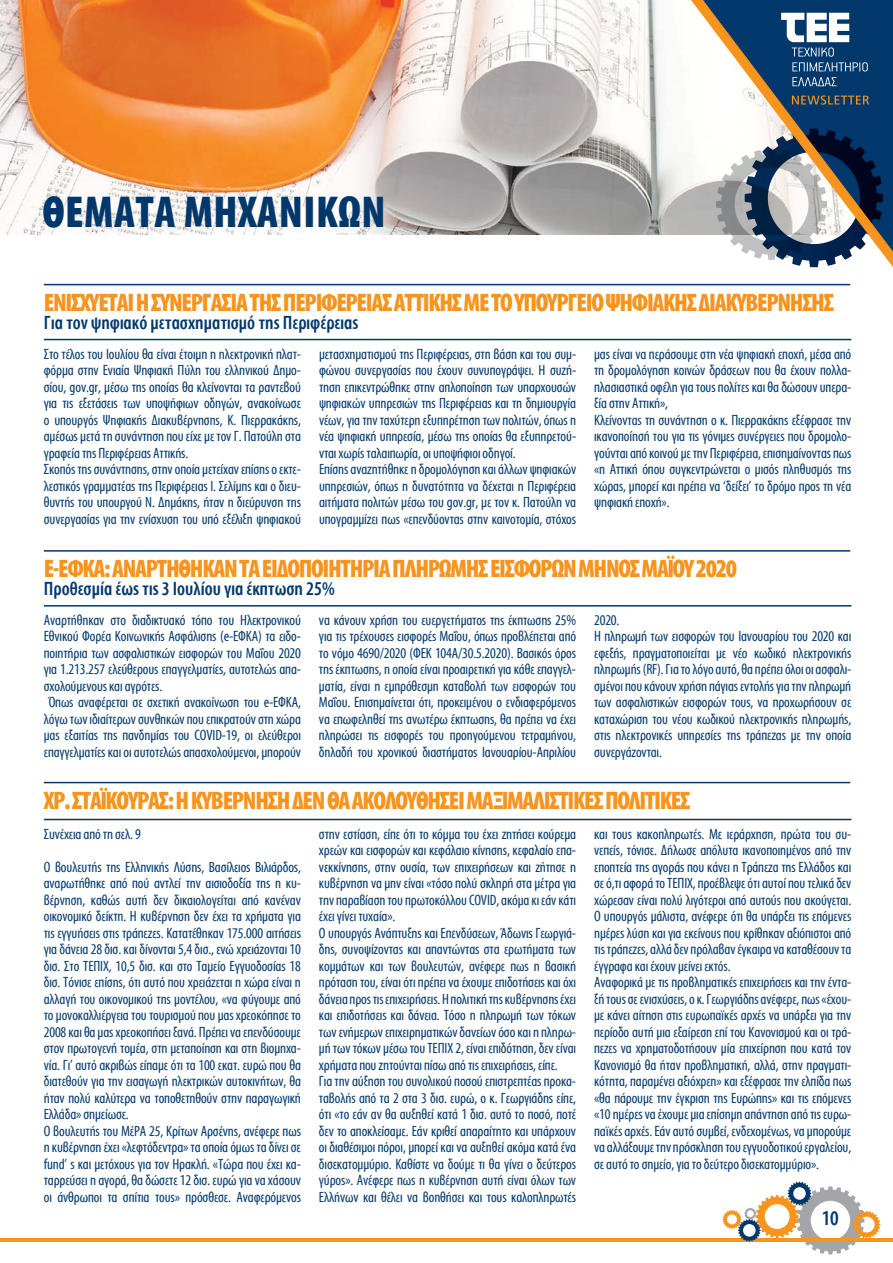
<style>
.page{position:relative;width:893px;height:1263px;background:#fff}
.page>*{position:absolute;margin:0;border:0;box-sizing:border-box;transform-origin:0 0}
.t1{font:700 45px "Myriad Condensed Greek";letter-spacing:.01em;color:#00386c}
.t2{font:700 25.5px "Myriad Condensed Greek";letter-spacing:-.05em;color:#f7941e}
.t3{font:500 21px "Myriad Condensed Greek";color:#00386c}
.t4{font:500 19.5px "Myriad Condensed Greek";color:#00386c}
.t5{font:15px/16.5px "Myriad Condensed Greek";letter-spacing:-.01em;color:#00386c}
</style>
<div class="page">
<hr style="left:0;top:1238px;width:893px;height:3px;background:#f7941e">
<svg style="left:723px;top:1182px;width:157px;height:72px"></svg>
<img style="left:0;top:0;width:691px;height:234px">
<svg style="left:691px;top:0;width:202px;height:267px"></svg>
<svg style="left:792px;top:95px;width:77px;height:10px"></svg>
<svg style="left:781px;top:13px;width:87px;height:58px"></svg>
<svg style="left:792px;top:77px;width:45px;height:9px"></svg>
<hr style="left:44px;top:339px;width:807px;height:1px;background:#00386c">
<hr style="left:44px;top:605px;width:807px;height:1px;background:#00386c">
<hr style="left:44px;top:819px;width:807px;height:1px;background:#00386c">
<hr style="left:44px;top:284px;width:806px;height:1px;background:#00386c">
<hr style="left:44px;top:550px;width:806px;height:2px;background:#00386c">
<hr style="left:44px;top:782px;width:806px;height:1px;background:#00386c">
<h1 class="t1" style="left:43px;top:189px;width:345px">ΘΕΜΑΤΑ ΜΗΧΑΝΙΚΩΝ</h1>
<h2 class="t2" style="left:44px;top:289px;width:792px">ΕΝΙΣΧΥΕΤΑΙ Η ΣΥΝΕΡΓΑΣΙΑ ΤΗΣ ΠΕΡΙΦΕΡΕΙΑΣ ΑΤΤΙΚΗΣ ΜΕ ΤΟ ΥΠΟΥΡΓΕΙΟ ΨΗΦΙΑΚΗΣ ΔΙΑΚΥΒΕΡΝΗΣΗΣ</h2>
<h3 class="t4" style="left:44px;top:312px;width:316px">Για τον ψηφιακό μετασχηματισμό της Περιφέρειας</h3>
<p class="t5" style="left:44px;top:346px;width:259px">Στο τέλος του Ιουλίου θα είναι έτοιμη η ηλεκτρονική πλατ&shy;φόρμα στην Ενιαία Ψηφιακή Πύλη του ελληνικού Δημο&shy;σίου, gov.gr, μέσω της οποίας θα κλείνονται τα ραντεβού για τις εξετάσεις των υποψήφιων οδηγών, ανακοίνωσε ο υπουργός Ψηφιακής Διακυβέρνησης, Κ. Πιερρακάκης, αμέσως μετά τη συνάντηση που είχε με τον Γ. Πατούλη στα γραφεία της Περιφέρειας Αττικής.<br>Σκοπός της συνάντησης, στην οποία μετείχαν επίσης ο εκτε&shy;λεστικός γραμματέας της Περιφέρειας Ι. Σελίμης και ο διευ&shy;θυντής του υπουργού Ν. Δημάκης, ήταν η διεύρυνση της συνεργασίας για την ενίσχυση του υπό εξέλιξη ψηφιακού</p>
<p class="t5" style="left:319px;top:346px;width:259px">μετασχηματισμού της Περιφέρειας, στη βάση και του συμ&shy;φώνου συνεργασίας που έχουν συνυπογράψει. Η συζή&shy;τηση επικεντρώθηκε στην απλοποίηση των υπαρχουσών ψηφιακών υπηρεσιών της Περιφέρειας και τη δημιουργία νέων, για την ταχύτερη εξυπηρέτηση των πολιτών, όπως η νέα ψηφιακή υπηρεσία, μέσω της οποίας θα εξυπηρετού&shy;νται χωρίς ταλαιπωρία, οι υποψήφιοι οδηγοί.<br>Επίσης αναζητήθηκε η δρομολόγηση και άλλων ψηφιακών υπηρεσιών, όπως η δυνατότητα να δέχεται η Περιφέρεια αιτήματα πολιτών μέσω του gov.gr, με τον κ. Πατούλη να υπογραμμίζει πως «επενδύοντας στην καινοτομία, στόχος</p>
<p class="t5" style="left:594px;top:346px;width:259px">μας είναι να περάσουμε στη νέα ψηφιακή εποχή, μέσα από τη δρομολόγηση κοινών δράσεων που θα έχουν πολλα&shy;πλασιαστικά οφέλη για τους πολίτες και θα δώσουν υπερα&shy;ξία στην Αττική»,<br>Κλείνοντας τη συνάντηση ο κ. Πιερρακάκης εξέφρασε την ικανοποίησή του για τις γόνιμες συνέργειες που δρομολο&shy;γούνται από κοινού με την Περιφέρεια, επισημαίνοντας πως «η Αττική όπου συγκεντρώνεται ο μισός πληθυσμός της χώρας, μπορεί και πρέπει να ‘δείξει’ το δρόμο προς τη νέα ψηφιακή εποχή».</p>
<h2 class="t2" style="left:44px;top:555px;width:695px">E-ΕΦΚΑ: ΑΝΑΡΤΗΘΗΚΑΝ ΤΑ ΕΙΔΟΠΟΙΗΤΗΡΙΑ ΠΛΗΡΩΜΗΣ ΕΙΣΦΟΡΩΝ ΜΗΝΟΣ ΜΑΪΟΥ 2020</h2>
<h3 class="t4" style="left:44px;top:579px;width:292px">Προθεσμία έως τις 3 Ιουλίου για έκπτωση 25%</h3>
<p class="t5" style="left:44px;top:612px;width:259px">Αναρτήθηκαν στο διαδικτυακό τόπο του Ηλεκτρονικού</p>
<p class="t5" style="left:44px;top:629px;width:259px">Εθνικού Φορέα Κοινωνικής Ασφάλισης (e-ΕΦΚΑ) τα ειδο-</p>
<p class="t5" style="left:44px;top:645px;width:259px">ποιητήρια των ασφαλιστικών εισφορών του Μαΐου 2020</p>
<p class="t5" style="left:44px;top:662px;width:259px">για 1.213.257 ελεύθερους επαγγελματίες, αυτοτελώς απα-</p>
<p class="t5" style="left:44px;top:678px;width:120px">σχολούμενους και αγρότες.</p>
<p class="t5" style="left:48px;top:695px;width:254px">Όπως αναφέρεται σε σχετική ανακοίνωση του e-ΕΦΚΑ,</p>
<p class="t5" style="left:44px;top:711px;width:259px">λόγω των ιδιαίτερων συνθηκών που επικρατούν στη χώρα</p>
<p class="t5" style="left:44px;top:728px;width:259px">μας εξαιτίας της πανδημίας του COVID-19, οι ελεύθεροι</p>
<p class="t5" style="left:44px;top:744px;width:259px">επαγγελματίες και οι αυτοτελώς απασχολούμενοι, μπορούν</p>
<p class="t5" style="left:319px;top:612px;width:259px;text-align:justify">να κάνουν χρήση του ευεργετήματος της έκπτωσης 25% για τις τρέχουσες εισφορές Μαΐου, όπως προβλέπεται από το νόμο 4690/2020 (ΦΕΚ 104Α/30.5.2020). Βασικός όρος της έκπτωσης, η οποία είναι προαιρετική για κάθε επαγγελ&shy;ματία, είναι η εμπρόθεσμη καταβολή των εισφορών του Μαΐου. Επισημαίνεται ότι, προκειμένου ο ενδιαφερόμενος να επωφεληθεί της ανωτέρω έκπτωσης, θα πρέπει να έχει πληρώσει τις εισφορές του προηγούμενου τετραμήνου, δηλαδή του χρονικού διαστήματος Ιανουαρίου-Απριλίου</p>
<p class="t5" style="left:594px;top:612px;width:259px">2020.<br>Η πληρωμή των εισφορών του Ιανουαρίου του 2020 και εφεξής, πραγματοποιείται με νέο κωδικό ηλεκτρονικής πληρωμής (RF). Για το λόγο αυτό, θα πρέπει όλοι οι ασφαλι&shy;σμένοι που κάνουν χρήση πάγιας εντολής για την πληρωμή των ασφαλιστικών εισφορών τους, να προχωρήσουν σε καταχώριση του νέου κωδικού ηλεκτρονικής πληρωμής, στις ηλεκτρονικές υπηρεσίες της τράπεζας με την οποία συνεργάζονται.</p>
<h2 class="t2" style="left:44px;top:787px;width:648px">ΧΡ. ΣΤΑΪΚΟΥΡΑΣ: Η ΚΥΒΕΡΝΗΣΗ ΔΕΝ ΘΑ ΑΚΟΛΟΥΘΗΣΕΙ ΜΑΞΙΜΑΛΙΣΤΙΚΕΣ ΠΟΛΙΤΙΚΕΣ</h2>
<p class="t5" style="left:44px;top:826px;width:98px">Συνέχεια από τη σελ. 9</p>
<p class="t5" style="left:44px;top:859px;width:259px">Ο βουλευτής της Ελληνικής Λύσης, Βασίλειος Βιλιάρδος, αναρωτήθηκε από πού αντλεί την αισιοδοξία της η κυ&shy;βέρνηση, καθώς αυτή δεν δικαιολογείται από κανέναν οικονομικό δείκτη. Η κυβέρνηση δεν έχει τα χρήματα για τις εγγυήσεις στις τράπεζες. Κατατέθηκαν 175.000 αιτήσεις για δάνεια 28 δισ. και δίνονται 5,4 δισ., ενώ χρειάζονται 10 δισ. Στο ΤΕΠΙΧ, 10,5 δισ. και στο Ταμείο Εγγυοδοσίας 18 δισ. Τόνισε επίσης, ότι αυτό που χρειάζεται η χώρα είναι η αλλαγή του οικονομικού της μοντέλου, «να φύγουμε από το μονοκαλλιέργεια του τουρισμού που μας χρεοκόπησε το 2008 και θα μας χρεοκοπήσει ξανά. Πρέπει να επενδύσουμε στον πρωτογενή τομέα, στη μεταποίηση και στη βιομηχα&shy;νία. Γι’ αυτό ακριβώς είπαμε ότι τα 100 εκατ. ευρώ που θα διατεθούν για την εισαγωγή ηλεκτρικών αυτοκινήτων, θα ήταν πολύ καλύτερα να τοποθετηθούν στην παραγωγική Ελλάδα» σημείωσε.<br>Ο βουλευτής του ΜέΡΑ 25, Κρίτων Αρσένης, ανέφερε πως η κυβέρνηση έχει «λεφτόδεντρα» τα οποία όμως τα δίνει σε fund’ s και μετόχους για τον Ηρακλή. «Τώρα που έχει κα&shy;ταρρεύσει η αγορά, θα δώσετε 12 δισ. ευρώ για να χάσουν οι άνθρωποι τα σπίτια τους» πρόσθεσε. Αναφερόμενος</p>
<p class="t5" style="left:319px;top:826px;width:259px">στην εστίαση, είπε ότι το κόμμα του έχει ζητήσει κούρεμα χρεών και εισφορών και κεφάλαιο κίνησης, κεφαλαίο επα&shy;νεκκίνησης, στην ουσία, των επιχειρήσεων και ζήτησε η κυβέρνηση να μην είναι «τόσο πολύ σκληρή στα μέτρα για την παραβίαση του πρωτοκόλλου COVID, ακόμα κι εάν κάτι έχει γίνει τυχαία».<br>Ο υπουργός Ανάπτυξης και Επενδύσεων, Άδωνις Γεωργιά&shy;δης, συνοψίζοντας και απαντώντας στα ερωτήματα των κομμάτων και των βουλευτών, ανέφερε πως η βασική πρόταση του, είναι ότι πρέπει να έχουμε επιδοτήσεις και όχι δάνεια προς τις επιχειρήσεις. Η πολιτική της κυβέρνησης έχει και επιδοτήσεις και δάνεια. Τόσο η πληρωμή των τόκων των ενήμερων επιχειρηματικών δανείων όσο και η πληρω&shy;μή των τόκων μέσω του ΤΕΠΙΧ 2, είναι επιδότηση, δεν είναι χρήματα που ζητούνται πίσω από τις επιχειρήσεις, είπε.<br>Για την αύξηση του συνολικού ποσού επιστρεπτέας προκα&shy;ταβολής από τα 2 στα 3 δισ. ευρώ, ο κ. Γεωργιάδης είπε, ότι «το εάν αν θα αυξηθεί κατά 1 δισ. αυτό το ποσό, ποτέ δεν το αποκλείσαμε. Εάν κριθεί απαραίτητο και υπάρχουν οι διαθέσιμοι πόροι, μπορεί και να αυξηθεί ακόμα κατά ένα δισεκατομμύριο. Καθίστε να δούμε τι θα γίνει ο δεύτερος γύρος». Ανέφερε πως η κυβέρνηση αυτή είναι όλων των Ελλήνων και θέλει να βοηθήσει και τους καλοπληρωτές</p>
<p class="t5" style="left:594px;top:826px;width:259px">και τους κακοπληρωτές. Με ιεράρχηση, πρώτα του συ&shy;νεπείς, τόνισε. Δήλωσε απόλυτα ικανοποιημένος από την εποπτεία της αγοράς που κάνει η Τράπεζα της Ελλάδος και σε ό,τι αφορά το ΤΕΠΙΧ, προέβλεψε ότι αυτοί που τελικά δεν χώρεσαν είναι πολύ λιγότεροι από αυτούς που ακούγεται.<br>Ο υπουργός μάλιστα, ανέφερε ότι θα υπάρξει τις επόμενες ημέρες λύση και για εκείνους που κρίθηκαν αξιόπιστοι από τις τράπεζες, αλλά δεν πρόλαβαν έγκαιρα να καταθέσουν τα έγγραφα και έχουν μείνει εκτός.<br>Αναφορικά με τις προβληματικές επιχειρήσεις και την έντα&shy;ξή τους σε ενισχύσεις, ο κ. Γεωργιάδης ανέφερε, πως «έχου&shy;με κάνει αίτηση στις ευρωπαϊκές αρχές να υπάρξει για την περίοδο αυτή μια εξαίρεση επί του Κανονισμού και οι τρά&shy;πεζες να χρηματοδοτήσουν μία επιχείρηση που κατά τον Κανονισμό θα ήταν προβληματική, αλλά, στην πραγματι&shy;κότητα, παραμένει αξιόχρεη» και εξέφρασε την ελπίδα πως «θα πάρουμε την έγκριση της Ευρώπης» και τις επόμενες «10 ημέρες να έχουμε μια επίσημη απάντηση από τις ευρω&shy;παϊκές αρχές. Εάν αυτό συμβεί, ενδεχομένως, να μπορούμε να αλλάξουμε την πρόσκληση του εγγυοδοτικού εργαλείου, σε αυτό το σημείο, για το δεύτερο δισεκατομμύριο».</p>
<h3 class="t3" style="left:822px;top:1208px;width:19px">10</h3>
</div>
